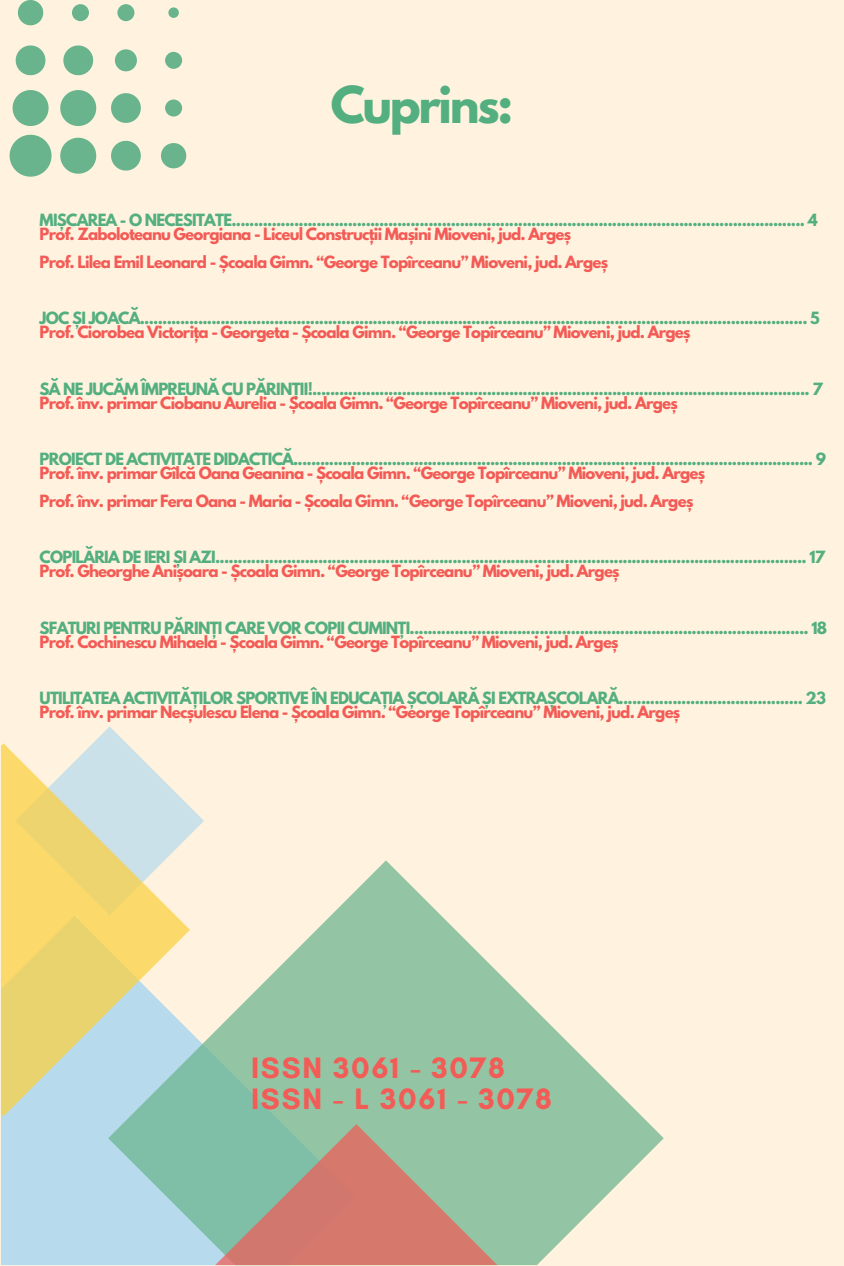
<style>
.page{position:relative;width:844px;height:1266px;background:#fff3df}
.page>*{position:absolute;margin:0;border:0;box-sizing:border-box;transform-origin:0 0}
.t1{font:700 45.15px "League Spartan";letter-spacing:-.05em;color:#54af80}
.t2{font:700 30.15px/30.2px "Glacial Indifference";letter-spacing:.06em;color:#f35b56}
.t3{font:700 15px "League Spartan";letter-spacing:-.05em;color:#54af80}
.t4{font:700 15px "League Spartan";letter-spacing:-.05em;color:#f35b56}
</style>
<div class="page">
<div style="left:1px;top:1116px;width:107px;height:149px;background:#b7dbed"></div>
<svg style="left:93px;top:726px;width:111px;height:109px"></svg>
<svg style="left:1px;top:743px;width:189px;height:373px"></svg>
<svg style="left:108px;top:860px;width:556px;height:405px"></svg>
<svg style="left:215px;top:1124px;width:282px;height:141px"></svg>
<svg style="left:111px;top:141px;width:30px;height:30px"></svg>
<svg style="left:111px;top:93px;width:30px;height:30px"></svg>
<div style="left:161px;top:143px;width:25px;height:25px;background:#69b48d;border-radius:50%"></div>
<svg style="left:9px;top:90px;width:88px;height:87px"></svg>
<svg style="left:16px;top:45px;width:29px;height:30px"></svg>
<svg style="left:63px;top:45px;width:30px;height:30px"></svg>
<div style="left:115px;top:49px;width:22px;height:22px;background:#69b48d;border-radius:50%"></div>
<svg style="left:18px;top:0;width:25px;height:25px"></svg>
<div style="left:72px;top:4px;width:17px;height:17px;background:#69b48d;border-radius:50%"></div>
<div style="left:117px;top:4px;width:17px;height:17px;background:#69b48d;border-radius:50%"></div>
<div style="left:165px;top:99px;width:17px;height:18px;background:#69b48d;border-radius:50%"></div>
<div style="left:165px;top:52px;width:17px;height:17px;background:#69b48d;border-radius:50%"></div>
<div style="left:168px;top:7px;width:11px;height:11px;background:#69b48d;border-radius:50%"></div>
<p class="t1" style="left:331px;top:82px;width:184px">Cuprins:</p>
<h1 class="t3" style="left:40px;top:212px;width:779px">MIȘCAREA - O NECESITATE................................................................................................................................ 4</h1>
<p class="t4" style="left:40px;top:226px;width:533px">Prof. Zaboloteanu Georgiana - Liceul Construcții Mașini Mioveni, jud. Argeș</p>
<p class="t4" style="left:40px;top:254px;width:570px">Prof. Lilea Emil Leonard - Școala Gimn. “George Topîrceanu” Mioveni, jud. Argeș</p>
<p class="t3" style="left:40px;top:311px;width:781px">JOC ȘI JOACĂ..................................................................................................................................................... 5</p>
<p class="t4" style="left:40px;top:325px;width:652px">Prof. Ciorobea Victorița - Georgeta - Școala Gimn. “George Topîrceanu” Mioveni, jud. Argeș</p>
<p class="t3" style="left:40px;top:381px;width:784px">SĂ NE JUCĂM ÎMPREUNĂ CU PĂRINȚII!............................................................................................................... 7</p>
<p class="t4" style="left:40px;top:395px;width:640px">Prof. înv. primar Ciobanu Aurelia - Școala Gimn. “George Topîrceanu” Mioveni, jud. Argeș</p>
<p class="t3" style="left:40px;top:451px;width:788px">PROIECT DE ACTIVITATE DIDACTICĂ.................................................................................................................... 9</p>
<p class="t4" style="left:40px;top:465px;width:667px">Prof. înv. primar Gîlcă Oana Geanina - Școala Gimn. “George Topîrceanu” Mioveni, jud. Argeș</p>
<p class="t4" style="left:40px;top:493px;width:655px">Prof. înv. primar Fera Oana - Maria - Școala Gimn. “George Topîrceanu” Mioveni, jud. Argeș</p>
<p class="t3" style="left:40px;top:550px;width:787px">COPILĂRIA DE IERI ȘI AZI.................................................................................................................................... 17</p>
<p class="t4" style="left:40px;top:564px;width:581px">Prof. Gheorghe Anișoara - Școala Gimn. “George Topîrceanu” Mioveni, jud. Argeș</p>
<p class="t3" style="left:40px;top:620px;width:789px">SFATURI PENTRU PĂRINȚI CARE VOR COPII CUMINȚI......................................................................................... 18</p>
<p class="t4" style="left:40px;top:634px;width:580px">Prof. Cochinescu Mihaela - Școala Gimn. “George Topîrceanu” Mioveni, jud. Argeș</p>
<p class="t3" style="left:40px;top:690px;width:788px">UTILITATEA ACTIVITĂȚILOR SPORTIVE ÎN EDUCAȚIA ȘCOLARĂ ȘI EXTRAȘCOLARĂ......................................... 23</p>
<p class="t4" style="left:40px;top:704px;width:642px">Prof. înv. primar Necșulescu Elena - Școala Gimn. “George Topîrceanu” Mioveni, jud. Argeș</p>
<p class="t2" style="left:251px;top:1052px;width:302px">ISSN 3061 - 3078<br>ISSN - L 3061 - 3078</p>
</div>
